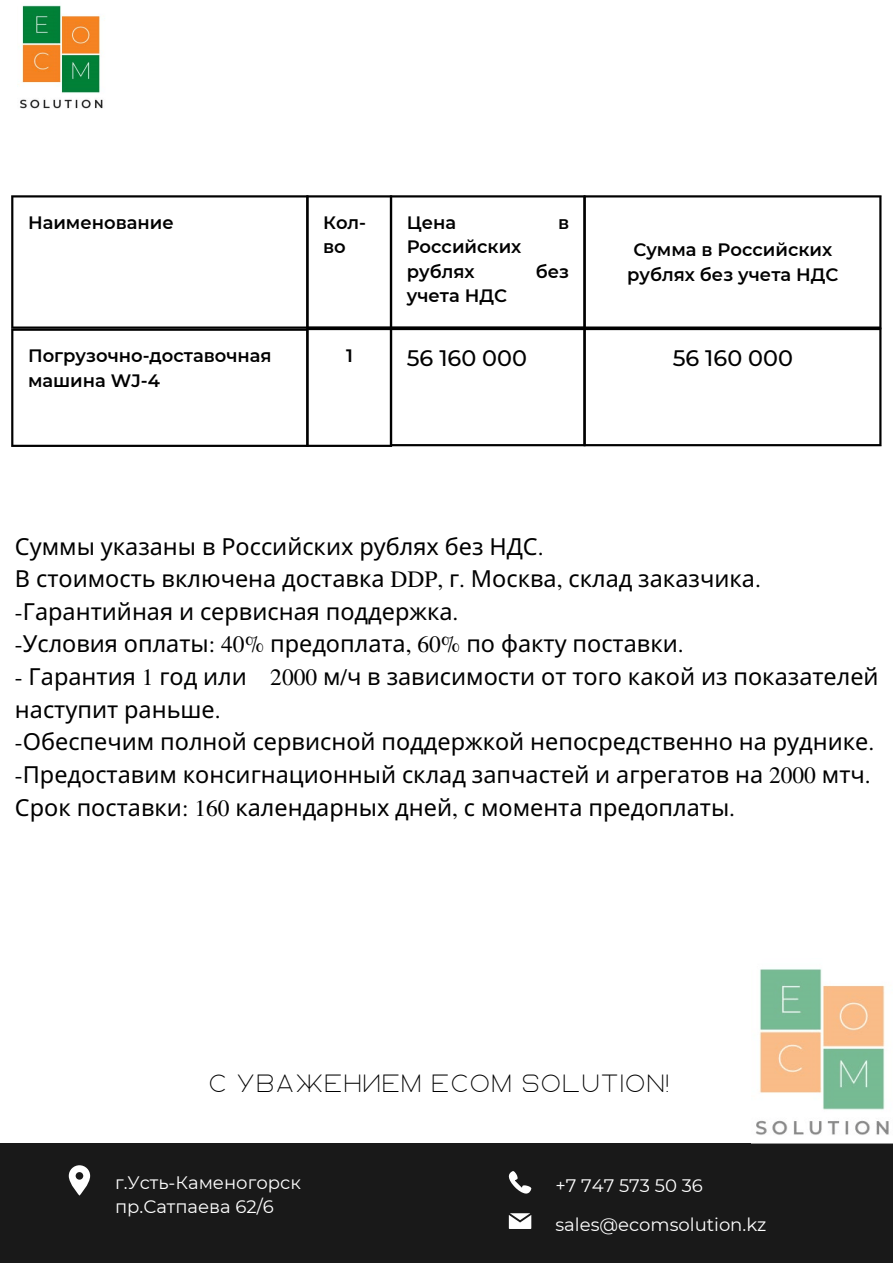
<style>
.page{position:relative;width:893px;height:1264px;background:#fff}
.page>*{position:absolute;margin:0;border:0;box-sizing:border-box;transform-origin:0 0}
.t1{font:24.9px "Ablation";color:#000}
.t2{font:23.4px/32.5px "Noto Sans";color:#000}
.t3{font:500 22.35px "Montserrat";color:#000}
.t4{font:600 18px/24.3px "Montserrat";color:#000}
.t5{font:18px "Montserrat";color:#fff}
.s1{font-family:"Te X Gyre Termes"}
</style>
<div class="page">
<div style="left:0;top:1143px;width:892px;height:119px;background:#191919"></div>
<svg style="left:69px;top:1165px;width:21px;height:30px"></svg>
<svg style="left:509px;top:1213px;width:22px;height:15px"></svg>
<svg style="left:509px;top:1171px;width:22px;height:22px"></svg>
<hr style="left:11px;top:197px;width:2px;height:129px;background:#000">
<hr style="left:11px;top:195px;width:297px;height:2px;background:#000">
<hr style="left:11px;top:326px;width:297px;height:3px;background:#000">
<hr style="left:306px;top:197px;width:2px;height:129px;background:#000">
<hr style="left:306px;top:195px;width:86px;height:2px;background:#000">
<hr style="left:306px;top:326px;width:86px;height:2px;background:#000">
<hr style="left:390px;top:197px;width:2px;height:129px;background:#000">
<hr style="left:390px;top:195px;width:195px;height:2px;background:#000">
<hr style="left:390px;top:326px;width:195px;height:2px;background:#000">
<hr style="left:583px;top:197px;width:2px;height:129px;background:#000">
<hr style="left:879px;top:197px;width:2px;height:129px;background:#000">
<hr style="left:583px;top:195px;width:298px;height:2px;background:#000">
<hr style="left:583px;top:326px;width:298px;height:3px;background:#000">
<hr style="left:11px;top:331px;width:2px;height:114px;background:#000">
<hr style="left:11px;top:328px;width:297px;height:3px;background:#000">
<hr style="left:11px;top:445px;width:297px;height:2px;background:#000">
<hr style="left:306px;top:330px;width:2px;height:115px;background:#000">
<hr style="left:306px;top:328px;width:86px;height:2px;background:#000">
<hr style="left:306px;top:445px;width:86px;height:2px;background:#000">
<hr style="left:390px;top:330px;width:2px;height:114px;background:#000">
<hr style="left:390px;top:328px;width:195px;height:2px;background:#000">
<hr style="left:390px;top:444px;width:195px;height:2px;background:#000">
<hr style="left:583px;top:330px;width:2px;height:114px;background:#000">
<hr style="left:879px;top:330px;width:2px;height:114px;background:#000">
<hr style="left:583px;top:328px;width:298px;height:2px;background:#000">
<hr style="left:583px;top:444px;width:298px;height:2px;background:#000">
<img style="left:756px;top:969px;width:133px;height:166px">
<img style="left:18px;top:5px;width:87px;height:104px">
<p class="t4" style="left:28px;top:210px;width:147px">Наименование</p>
<p class="t4" style="left:323px;top:210px;width:45px">Кол&shy;во</p>
<p class="t4" style="left:406px;top:210px;width:51px">Цена</p>
<p class="t4" style="left:558px;top:210px;width:13px">в</p>
<p class="t4" style="left:406px;top:235px;width:116px">Российских рублях</p>
<p class="t4" style="left:535px;top:259px;width:35px">без</p>
<p class="t4" style="left:406px;top:283px;width:102px">учета НДС</p>
<p class="t4" style="left:627px;top:238px;width:213px;text-align:center">Сумма в Российских рублях без учета НДС</p>
<p class="t4" style="left:28px;top:344px;width:245px">Погрузочно-доставочная машина WJ-4</p>
<p class="t4" style="left:346px;top:343px;width:8px">1</p>
<p class="t3" style="left:406px;top:344px;width:122px">56 160 000</p>
<p class="t3" style="left:672px;top:344px;width:122px">56 160 000</p>
<p class="t2" style="left:15px;top:529px;width:747px">Суммы указаны в Российских рублях без НДС<span class="s1">.<br></span>В стоимость включена доставка <span class="s1">DDP,</span> г<span class="s1">.</span> Москва<span class="s1">,</span> склад заказчика<span class="s1">. -</span>Гарантийная и сервисная поддержка<span class="s1">.<br>-</span>Условия оплаты<span class="s1">: 40%</span> предоплата<span class="s1">, 60%</span> по факту поставки<span class="s1">.</span></p>
<p class="t2" style="left:15px;top:659px;width:865px"><span class="s1">-</span> Гарантия <span class="s1">1</span> год или <span class="s1">2000</span> м<span class="s1">/</span>ч в зависимости от того какой из показателей наступит раньше<span class="s1">.<br>-</span>Обеспечим полной сервисной поддержкой непосредственно на руднике<span class="s1">. -</span>Предоставим консигнационный склад запчастей и агрегатов на <span class="s1">2000</span> мтч<span class="s1">.<br></span>Срок поставки<span class="s1">: 160</span> календарных дней<span class="s1">,</span> с момента предоплаты<span class="s1">.</span></p>
<p class="t1" style="left:208px;top:1072px;width:463px">С уважением ECOM SOLUTION!</p>
<p class="t5" style="left:115px;top:1171px;width:187px">г.Усть-Каменогорск</p>
<p class="t5" style="left:555px;top:1173px;width:149px">+7 747 573 50 36</p>
<p class="t5" style="left:115px;top:1195px;width:160px">пр.Сатпаева 62/6</p>
<p class="t5" style="left:555px;top:1213px;width:212px">sales@ecomsolution.kz</p>
</div>
